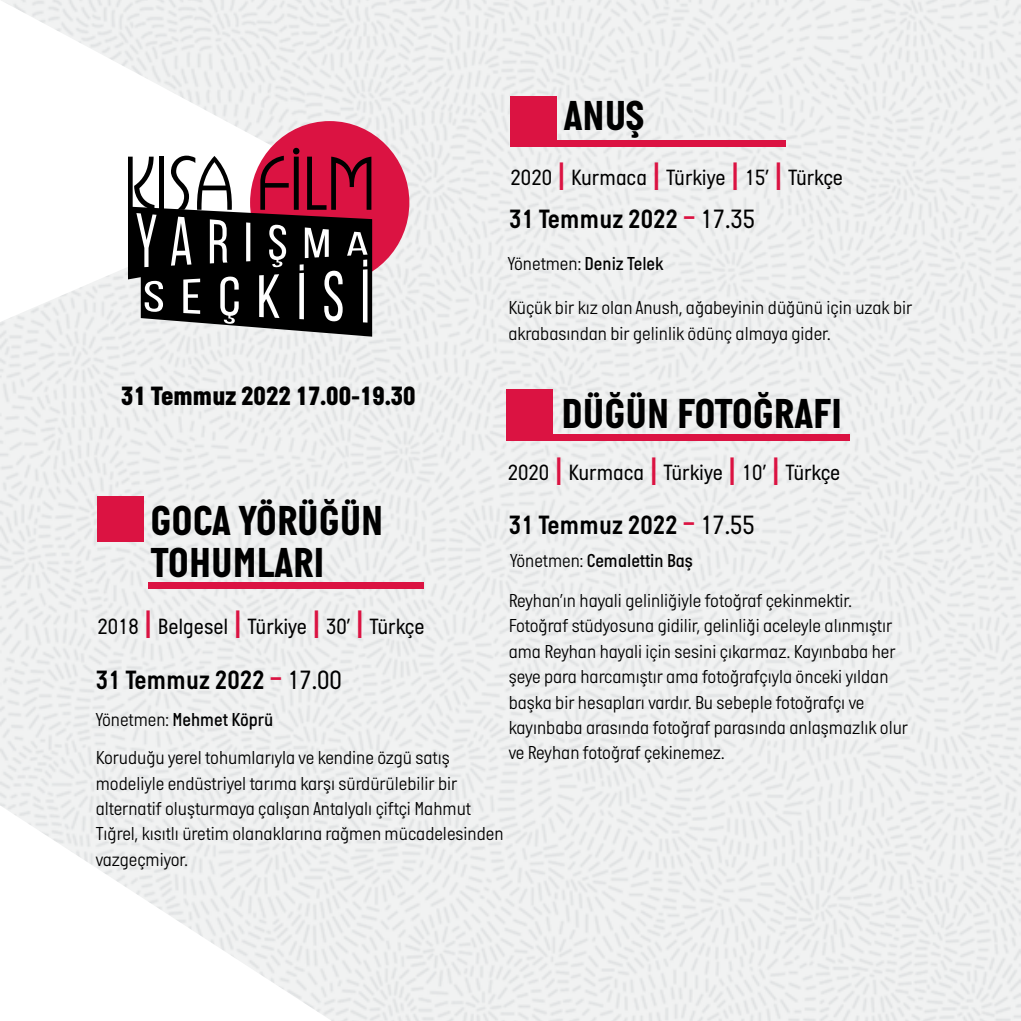
<style>
.page{position:relative;width:1021px;height:1021px;background:#fff}
.page>*{position:absolute;margin:0;border:0;box-sizing:border-box;transform-origin:0 0}
.t1{font:700 42.75px/42.3px "Italian Plate No Two";color:#000}
.t2{font:27px "Italian Plate No Two D Bd";color:#000}
.t3{font:800 27px "Italian Plate No Two";color:#000}
.t4{font:22.5px "Italian Plate No Two";color:#000}
.t5{font:300 19.12px/25.4px "Italian Plate No Two";color:#000}
.t6{font:500 19.12px "Italian Plate No Two";color:#000}
.s1{font-size:40.5px;color:#db1342}
.s2{font-style:inherit}
.s3{font-family:"Italian Plate No Two";font-size:40.5px;color:#db1342}
.s4{font-family:"Italian Plate No Two"}
.s5{font-weight:300}
.s6{font-weight:500}
</style>
<div class="page">
<img style="left:0;top:0;width:1020px;height:1020px">
<svg style="left:0;top:0;width:333px;height:322px"></svg>
<div style="left:250px;top:121px;width:159px;height:163px;background:#db1342;border-radius:50%"></div>
<svg style="left:128px;top:148px;width:244px;height:188px"></svg>
<div style="left:510px;top:96px;width:47px;height:46px;background:#db1342"></div>
<div style="left:510px;top:140px;width:276px;height:6px;background:#db1342"></div>
<div style="left:506px;top:389px;width:46px;height:46px;background:#db1342"></div>
<div style="left:506px;top:434px;width:344px;height:6px;background:#db1342"></div>
<svg style="left:0;top:805px;width:332px;height:215px"></svg>
<div style="left:97px;top:496px;width:47px;height:46px;background:#db1342"></div>
<div style="left:149px;top:582px;width:275px;height:7px;background:#db1342"></div>
<h1 class="t1" style="left:564px;top:94px;width:82px">ANUŞ</h1>
<p class="t4" style="left:510px;top:165px;width:334px">2020 <span class="s1">I</span> Kurmaca <span class="s1">I</span> Türkiye <span class="s1">I</span> 15’ <span class="s1">I</span> Türkçe</p>
<h2 class="t2" style="left:509px;top:205px;width:248px"><span class="s2">31</span> Temmuz 2022 <span class="s3">-</span> <span class="s4">17.35</span></h2>
<p class="t6" style="left:508px;top:253px;width:157px"><span class="s5">Yönetmen:</span> Deniz Telek</p>
<h2 class="t3" style="left:121px;top:381px;width:296px">31 Temmuz 2022 17.00-19.30</h2>
<p class="t5" style="left:508px;top:295px;width:405px">Küçük bir kız olan Anush, ağabeyinin düğünü için uzak bir akrabasından bir gelinlik ödünç almaya gider.</p>
<h1 class="t1" style="left:561px;top:392px;width:282px">DÜĞÜN FOTOĞRAFI</h1>
<p class="t4" style="left:508px;top:460px;width:334px">2020 <span class="s1">I</span> Kurmaca <span class="s1">I</span> Türkiye <span class="s1">I</span> 10’ <span class="s1">I</span> Türkçe</p>
<h2 class="t2" style="left:508px;top:510px;width:248px"><span class="s2">31</span> Temmuz 2022 <span class="s3">-</span> <span class="s4">17.55</span></h2>
<h1 class="t1" style="left:151px;top:499px;width:234px">GOCA YÖRÜĞÜN<br>TOHUMLARI</h1>
<p class="t4" style="left:97px;top:614px;width:328px">2018 <span class="s1">I</span> Belgesel <span class="s1">I</span> Türkiye <span class="s1">I</span> 30’ <span class="s1">I</span> Türkçe</p>
<h2 class="t2" style="left:96px;top:665px;width:248px"><span class="s2">31</span> Temmuz 2022 <span class="s3">-</span> <span class="s4">17.00</span></h2>
<p class="t5" style="left:96px;top:701px;width:355px;line-height:37.6px">Yönetmen: <span class="s6">Mehmet Köprü<br></span>Koruduğu yerel tohumlarıyla ve kendine özgü satış</p>
<p class="t5" style="left:96px;top:770px;width:409px">modeliyle endüstriyel tarıma karşı sürdürülebilir bir alternatif oluşturmaya çalışan Antalyalı çiftçi Mahmut Tığrel, kısıtlı üretim olanaklarına rağmen mücadelesinden vazgeçmiyor.</p>
<p class="t6" style="left:510px;top:550px;width:184px"><span class="s5">Yönetmen:</span> Cemalettin Baş</p>
<p class="t5" style="left:508px;top:587px;width:401px">Reyhan’ın hayali gelinliğiyle fotoğraf çekinmektir.<br>Fotoğraf stüdyosuna gidilir, gelinliği aceleyle alınmıştır ama Reyhan hayali için sesini çıkarmaz. Kayınbaba her şeye para harcamıştır ama fotoğrafçıyla önceki yıldan başka bir hesapları vardır. Bu sebeple fotoğrafçı ve kayınbaba arasında fotoğraf parasında anlaşmazlık olur ve Reyhan fotoğraf çekinemez.</p>
</div>
